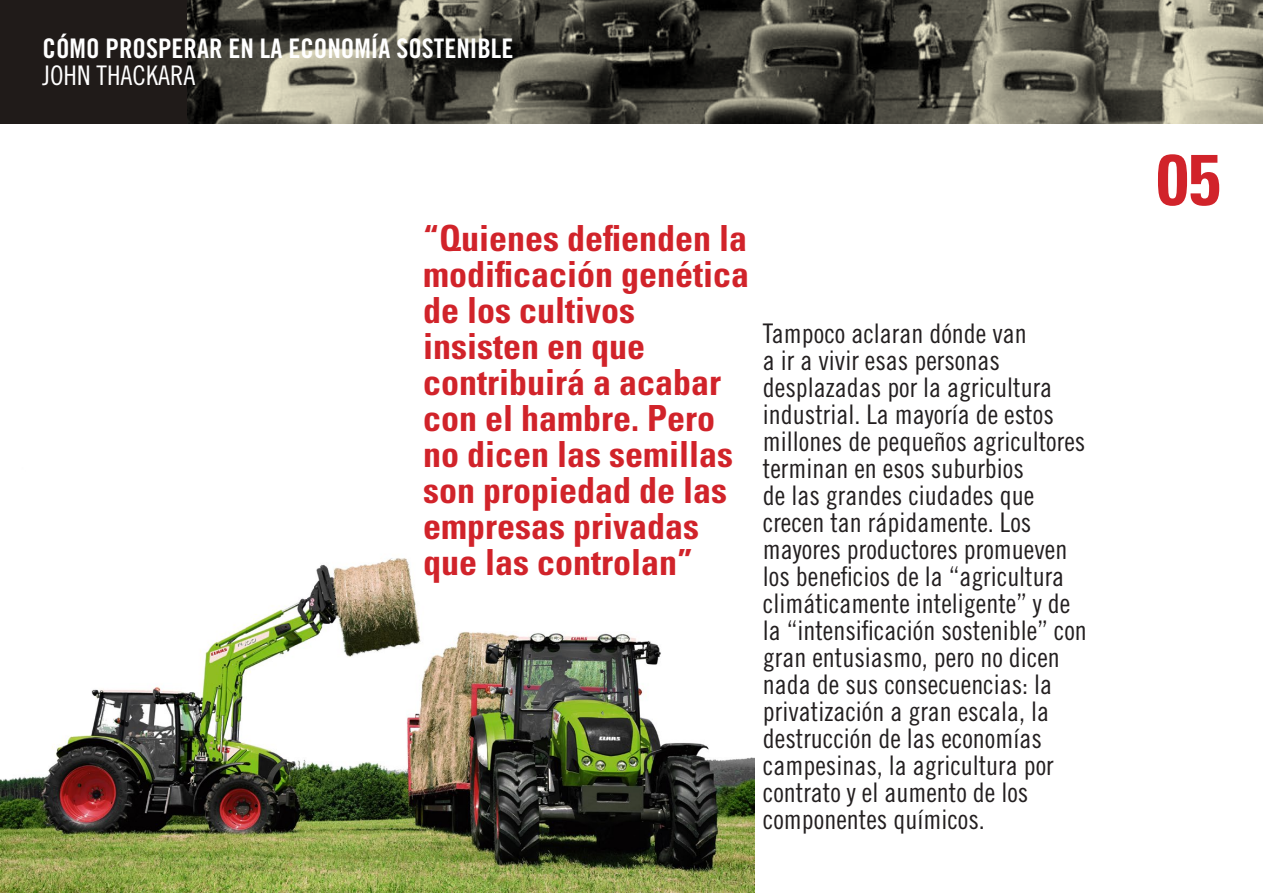
<style>
.page{position:relative;width:1263px;height:893px;background:#fff}
.page>*{position:absolute;margin:0;border:0;box-sizing:border-box;transform-origin:0 0}
.extracto{font:700 condensed 72px "Univers LT Std";color:#d1232a}
.extracto-2{font:700 condensed 36px/36px "Univers LT Std";color:#d1232a}
.Side{font:27px/27px "Trade Gothic LT Std Cn 18";color:#231f20}
.t1{font:27px "Trade Gothic LT Std Bd Cn 20";color:#fff}
.t2{font:27px "Trade Gothic LT Std Cn 18";color:#fff}
</style>
<div class="page">
<svg style="left:0;top:0;width:1263px;height:123px;background:#4e4c43"></svg>
<img style="left:0;top:558px;width:754px;height:335px">
<p class="t1" style="left:43px;top:32px;width:472px">CÓMO PROSPERAR EN LA ECONOMÍA SOSTENIBLE</p>
<p class="t2" style="left:43px;top:59px;width:154px">JOHN THACKARA</p>
<p class="extracto-2" style="left:423px;top:220px;width:328px">“Quienes defienden la modificación genética de los cultivos insisten en que contribuirá a acabar con el hambre. Pero no dicen las semillas son propiedad de las empresas privadas que las controlan”</p>
<p class="Side" style="left:763px;top:319px;width:325px">Tampoco aclaran dónde van<br>a ir a vivir esas personas desplazadas por la agricultura industrial. La mayoría de estos millones de pequeños agricultores terminan en esos suburbios<br>de las grandes ciudades que crecen tan rápidamente. Los mayores productores promueven los beneficios de la “agricultura climáticamente inteligente” y de la “intensificación sostenible” con gran entusiasmo, pero no dicen nada de sus consecuencias: la privatización a gran escala, la destrucción de las economías campesinas, la agricultura por contrato y el aumento de los componentes químicos.</p>
<p class="extracto" style="left:1156px;top:135px;width:65px">05</p>
</div>
